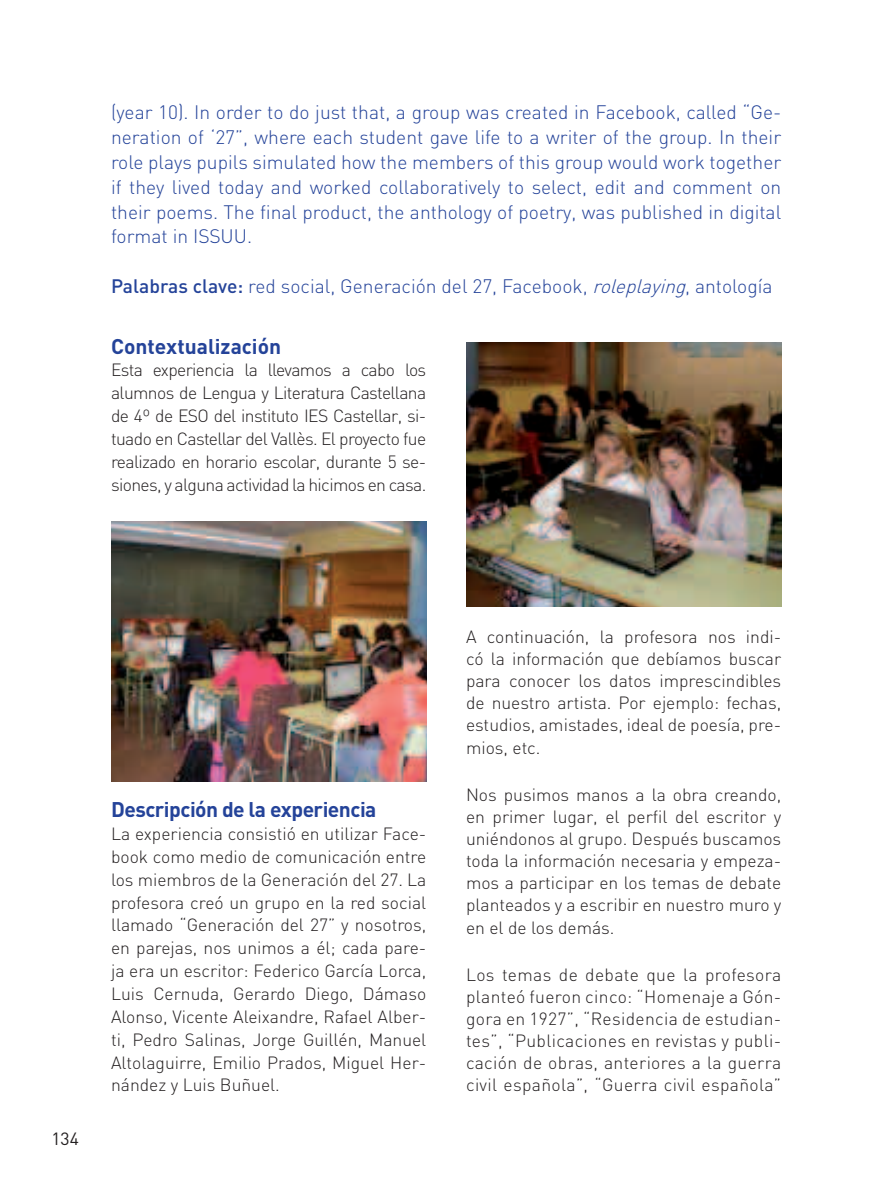
<style>
.page{position:relative;width:893px;height:1191px;background:#fff}
.page>*{position:absolute;margin:0;border:0;box-sizing:border-box;transform-origin:0 0}
.t1{font:700 21px "DIN";letter-spacing:-.025em;color:#244399}
.t2{font:700 21px "DIN";color:#244399}
.t3{font:300 19.25px/24.8px "DIN";color:#244399;text-align:justify}
.t4{font:300 17.5px/22.9px "DIN";color:#231f20;text-align:justify}
.t5{font:17.5px "DIN";color:#231f20}
.s1{font-weight:500}
.s2{font-style:italic}
</style>
<div class="page">
<img style="left:111px;top:521px;width:315px;height:260px">
<img style="left:466px;top:343px;width:315px;height:263px">
<p class="t3" style="left:111px;top:102px;width:671px">(year 10). In order to do just that, a group was created in Facebook, called “Ge&shy;neration of ‘27”, where each student gave life to a writer of the group. In their role plays pupils simulated how the members of this group would work together if they lived today and worked collaboratively to select, edit and comment on their poems. The final product, the anthology of poetry, was published in digital format in ISSUU.</p>
<p class="t3" style="left:111px;top:276px;width:663px"><span class="s1">Palabras clave:</span> red social, Generación del 27, Facebook, <span class="s2">roleplaying</span>, antología</p>
<p class="t2" style="left:111px;top:338px;width:172px">Contextualización</p>
<p class="t4" style="left:111px;top:360px;width:317px">Esta experiencia la llevamos a cabo los alumnos de Lengua y Literatura Castellana de 4º de ESO del instituto IES Castellar, si&shy;tuado en Castellar del Vallès. El proyecto fue realizado en horario escolar, durante 5 se&shy;siones, y alguna actividad la hicimos en casa.</p>
<p class="t5" style="left:51px;top:1132px;width:29px">134</p>
<p class="t1" style="left:111px;top:802px;width:267px">Descripción de la experiencia</p>
<p class="t4" style="left:111px;top:824px;width:317px">La experiencia consistió en utilizar Face&shy;book como medio de comunicación entre los miembros de la Generación del 27. La profesora creó un grupo en la red social llamado “Generación del 27” y nosotros, en parejas, nos unimos a él; cada pare&shy;ja era un escritor: Federico García Lorca, Luis Cernuda, Gerardo Diego, Dámaso Alonso, Vicente Aleixandre, Rafael Alber&shy;ti, Pedro Salinas, Jorge Guillén, Manuel Altolaguirre, Emilio Prados, Miguel Her&shy;nández y Luis Buñuel.</p>
<p class="t4" style="left:466px;top:627px;width:317px;line-height:22.2px">A continuación, la profesora nos indi&shy;có la información que debíamos buscar para conocer los datos imprescindibles de nuestro artista. Por ejemplo: fechas, estudios, amistades, ideal de poesía, pre&shy;mios, etc.</p>
<p class="t4" style="left:466px;top:785px;width:317px;line-height:22.2px">Nos pusimos manos a la obra creando, en primer lugar, el perfil del escritor y uniéndonos al grupo. Después buscamos toda la información necesaria y empeza&shy;mos a participar en los temas de debate planteados y a escribir en nuestro muro y en el de los demás.</p>
<p class="t4" style="left:466px;top:965px;width:317px;line-height:22.2px">Los temas de debate que la profesora planteó fueron cinco: “Homenaje a Gón&shy;gora en 1927”, “Residencia de estudian&shy;tes”, “Publicaciones en revistas y publi&shy;cación de obras, anteriores a la guerra civil española”, “Guerra civil española”</p>
</div>
